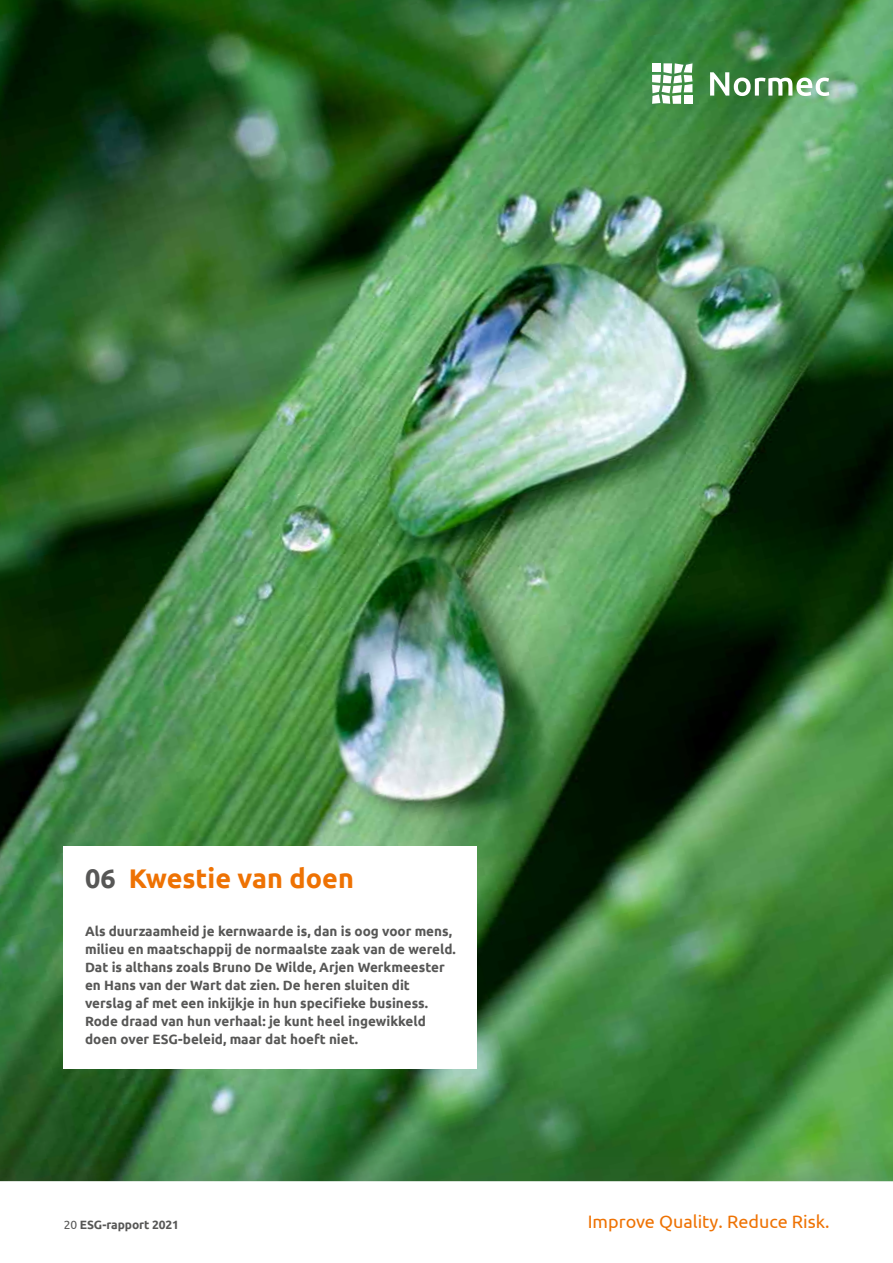
<style>
.page{position:relative;width:893px;height:1263px;background:#fff}
.page>*{position:absolute;margin:0;border:0;box-sizing:border-box;transform-origin:0 0}
.t1{font:700 27px "Ubuntu";color:#ee7203}
.t2{font:18px "Ubuntu";color:#ee7203}
.t3{font:700 13.5px/18px "Ubuntu";color:#575756}
.t4{font:700 12px "Ubuntu";letter-spacing:-.01em;color:#575756}
.s1{color:#575756}
.s2{font-weight:400}
</style>
<div class="page">
<img style="left:0;top:0;width:893px;height:1130px">
<div style="left:64px;top:846px;width:413px;height:222px;background:#fff"></div>
<div style="left:0;top:1130px;width:893px;height:133px;background:#575756;opacity:.15"></div>
<svg style="left:0;top:1181px;width:893px;height:82px"></svg>
<svg style="left:710px;top:72px;width:119px;height:24px"></svg>
<svg style="left:652px;top:63px;width:40px;height:41px"></svg>
<h1 class="t1" style="left:85px;top:862px;width:270px"><span class="s1">06</span> Kwestie van doen</h1>
<p class="t3" style="left:85px;top:922px;width:372px">Als duurzaamheid je kernwaarde is, dan is oog voor mens, milieu en maatschappij de normaalste zaak van de wereld.<br>Dat is althans zoals Bruno De Wilde, Arjen Werkmeester en Hans van der Wart dat zien. De heren sluiten dit verslag af met een inkijkje in hun specifieke business.<br>Rode draad van hun verhaal: je kunt heel ingewikkeld doen over ESG-beleid, maar dat hoeft niet.</p>
<p class="t4" style="left:64px;top:1217px;width:117px"><span class="s2">20</span> ESG-rapport 2021</p>
<h2 class="t2" style="left:588px;top:1211px;width:243px">Improve Quality. Reduce Risk.</h2>
</div>
